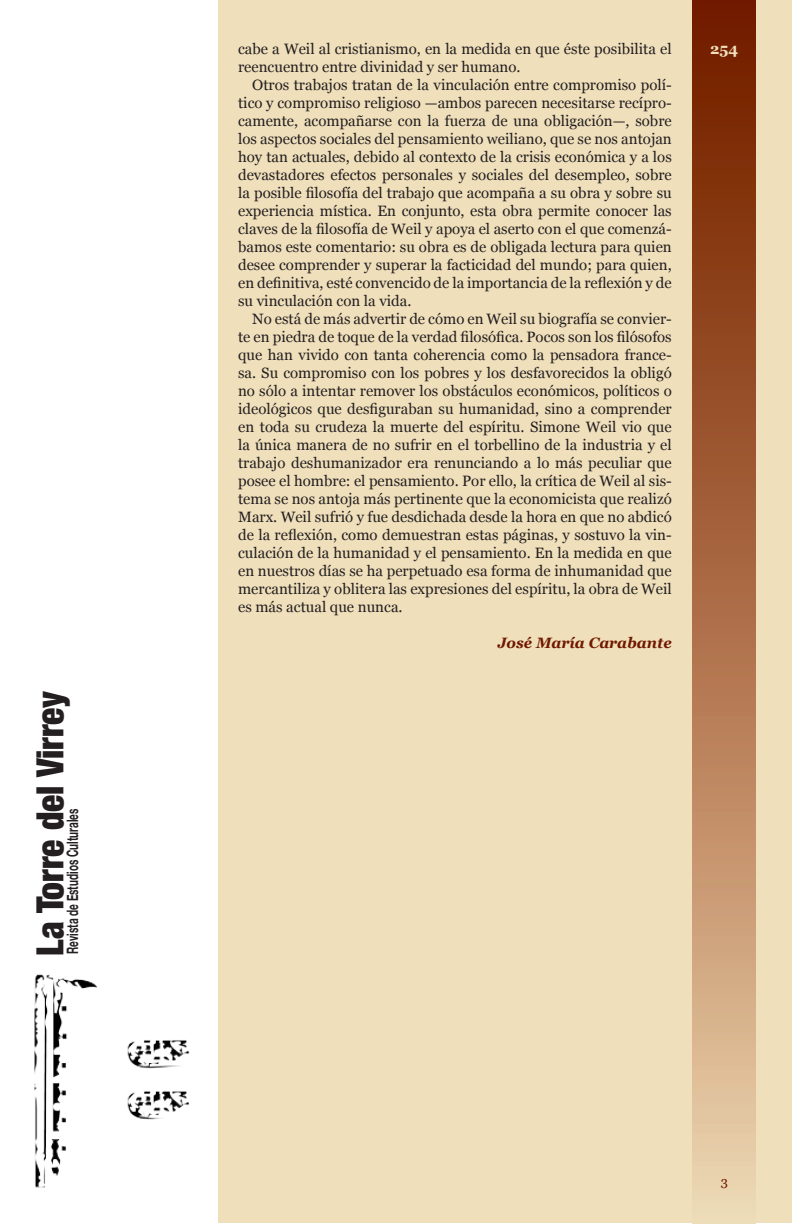
<style>
.page{position:relative;width:792px;height:1224px;background:#fff}
.page>*{position:absolute;margin:0;border:0;box-sizing:border-box;transform-origin:0 0}
.t1{font:900 condensed 37.5px "Helvetica Neue";color:#231f20;scale:.95 1}
.t2{font:700 15.8px "Helvetica Neue";color:#231f20;scale:.63 1}
.Texto_nota_pie{font:15px/18px "Georgia";color:#231f20;text-align:justify}
.Texto_nota_pie-2{font:italic 700 15px "Georgia";color:#701900}
.t3{font:700 15px "Georgia";color:#efdfbb}
</style>
<div class="page">
<div style="left:218px;top:0;width:574px;height:1224px;background:#efdfbb"></div>
<div style="left:693px;top:0;width:63px;height:1224px;background:linear-gradient(to bottom,#6f1300,#edd1ab)"></div>
<img style="left:34px;top:974px;width:156px;height:214px">
<h1 class="t1" style="left:27px;top:956px;width:280px;rotate:-90deg">La Torre del Virrey</h1>
<p class="t2" style="left:63px;top:954px;width:232px;rotate:-90deg">Revista de Estudios Culturales</p>
<p class="Texto_nota_pie" style="left:238px;top:40px;width:435px">cabe a Weil al cristianismo, en la medida en que éste posibilita el reencuentro entre divinidad y ser humano.</p>
<p class="Texto_nota_pie" style="left:238px;top:76px;width:435px;text-indent:14px">Otros trabajos tratan de la vinculación entre compromiso polí&shy;tico y compromiso religioso —ambos parecen necesitarse recípro&shy;camente, acompañarse con la fuerza de una obligación—, sobre los aspectos sociales del pensamiento weiliano, que se nos antojan hoy tan actuales, debido al contexto de la crisis económica y a los devastadores efectos personales y sociales del desempleo, sobre la posible filosofía del trabajo que acompaña a su obra y sobre su experiencia mística. En conjunto, esta obra permite conocer las claves de la filosofía de Weil y apoya el aserto con el que comenzá&shy;bamos este comentario: su obra es de obligada lectura para quien desee comprender y superar la facticidad del mundo; para quien, en definitiva, esté convencido de la importancia de la reflexión y de su vinculación con la vida.</p>
<p class="Texto_nota_pie" style="left:238px;top:310px;width:435px;text-indent:14px">No está de más advertir de cómo en Weil su biografía se convier&shy;te en piedra de toque de la verdad filosófica. Pocos son los filósofos que han vivido con tanta coherencia como la pensadora france&shy;sa. Su compromiso con los pobres y los desfavorecidos la obligó no sólo a intentar remover los obstáculos económicos, políticos o ideológicos que desfiguraban su humanidad, sino a comprender en toda su crudeza la muerte del espíritu. Simone Weil vio que la única manera de no sufrir en el torbellino de la industria y el trabajo deshumanizador era renunciando a lo más peculiar que posee el hombre: el pensamiento. Por ello, la crítica de Weil al sis&shy;tema se nos antoja más pertinente que la economicista que realizó Marx. Weil sufrió y fue desdichada desde la hora en que no abdicó de la reflexión, como demuestran estas páginas, y sostuvo la vin&shy;culación de la humanidad y el pensamiento. En la medida en que en nuestros días se ha perpetuado esa forma de inhumanidad que mercantiliza y oblitera las expresiones del espíritu, la obra de Weil es más actual que nunca.</p>
<p class="Texto_nota_pie-2" style="left:498px;top:634px;width:176px">José María Carabante</p>
<p class="t3" style="left:710px;top:40px;width:30px">254</p>
</div>
